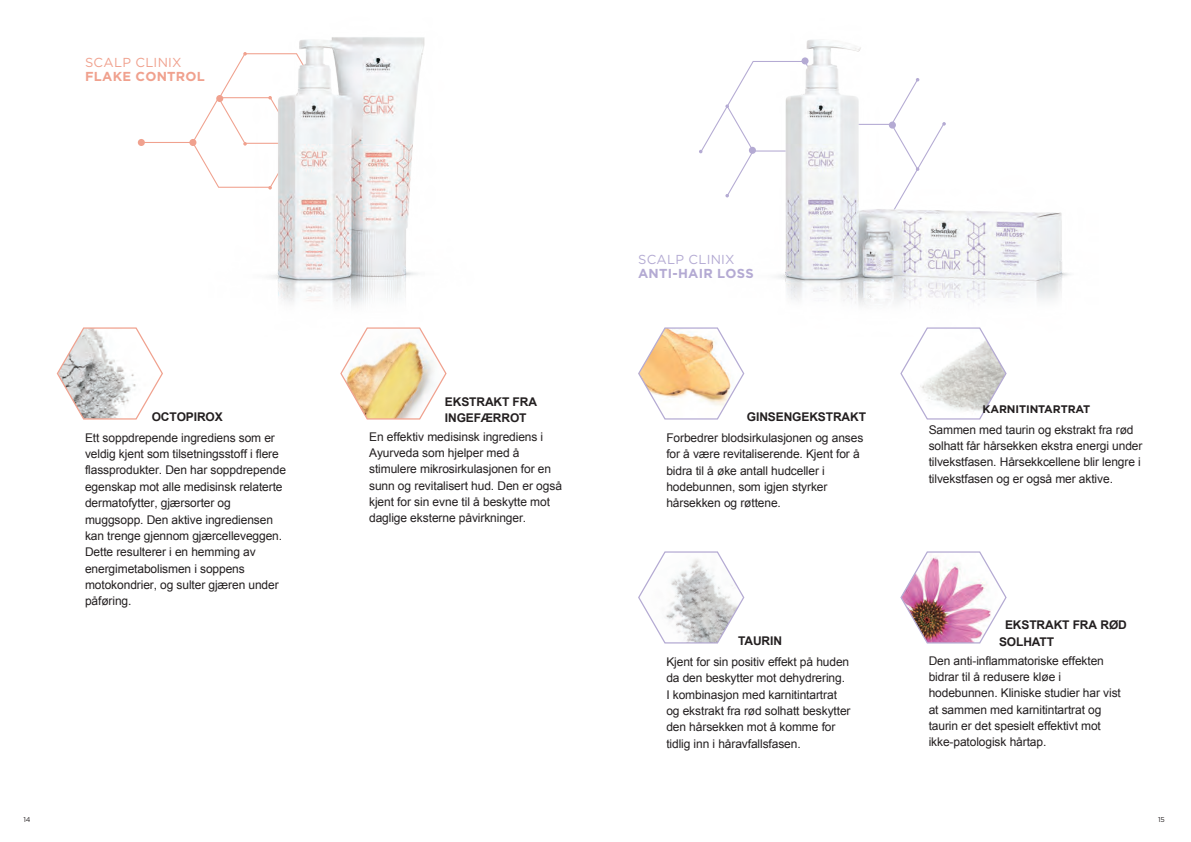
<style>
.page{position:relative;width:1191px;height:842px;background:#fff}
.page>*{position:absolute;margin:0;border:0;box-sizing:border-box;transform-origin:0 0}
.t1{font:700 13px "Gotham";letter-spacing:.02em;color:#b4aad3}
.t2{font:700 13px "Gotham";letter-spacing:.02em;color:#f0a18e}
.t3{font:13px "Gotham";letter-spacing:.02em;color:#f0a18e}
.t4{font:13px "Gotham";letter-spacing:.02em;color:#b4aad3}
.t5{font:12px/16.4px "Arial";letter-spacing:-.01em;color:#231f20}
.t6{font:700 12px/16.4px "Arial";letter-spacing:-.01em;color:#231f20}
.t7{font:700 11px "Gotham";letter-spacing:-.01em;color:#231f20}
.t8{font:7px "Gotham";color:#231f20}
</style>
<div class="page">
<svg style="left:340px;top:337px;width:107px;height:83px"></svg>
<svg style="left:56px;top:337px;width:107px;height:83px"></svg>
<img style="left:78px;top:37px;width:348px;height:300px">
<svg style="left:638px;top:337px;width:107px;height:83px"></svg>
<svg style="left:638px;top:551px;width:107px;height:93px"></svg>
<img style="left:900px;top:551px;width:107px;height:93px">
<svg style="left:900px;top:337px;width:107px;height:83px"></svg>
<img style="left:659px;top:40px;width:411px;height:297px">
<p class="t3" style="left:85px;top:54px;width:98px">SCALP CLINIX</p>
<p class="t2" style="left:85px;top:68px;width:121px">FLAKE CONTROL</p>
<p class="t6" style="left:445px;top:394px;width:94px">EKSTRAKT FRA</p>
<p class="t6" style="left:152px;top:409px;width:73px">OCTOPIROX</p>
<p class="t6" style="left:445px;top:410px;width:83px">INGEFÆRROT</p>
<p class="t5" style="left:85px;top:429px;width:202px">Ett soppdrepende ingrediens som er veldig kjent som tilsetningsstoff i flere flassprodukter. Den har soppdrepende egenskap mot alle medisinsk relaterte dermatofytter, gjærsorter og muggsopp. Den aktive ingrediensen kan trenge gjennom gjærcelleveggen.<br>Dette resulterer i en hemming av energimetabolismen i soppens motokondrier, og sulter gjæren under påføring.</p>
<p class="t5" style="left:369px;top:428px;width:194px">En effektiv medisinsk ingrediens i Ayurveda som hjelper med å stimulere mikrosirkulasjonen for en sunn og revitalisert hud. Den er også kjent for sin evne til å beskytte mot daglige eksterne påvirkninger.</p>
<p class="t4" style="left:638px;top:251px;width:98px">SCALP CLINIX</p>
<p class="t1" style="left:638px;top:265px;width:117px">ANTI-HAIR LOSS</p>
<p class="t6" style="left:747px;top:409px;width:121px">GINSENGEKSTRAKT</p>
<p class="t5" style="left:666px;top:429px;width:198px">Forbedrer blodsirkulasjonen og anses for å være revitaliserende. Kjent for å bidra til å øke antall hudceller i hodebunnen, som igjen styrker hårsekken og røttene.</p>
<p class="t6" style="left:738px;top:632px;width:45px">TAURIN</p>
<p class="t5" style="left:666px;top:653px;width:186px">Kjent for sin positiv effekt på huden da den beskytter mot dehydrering.<br>I kombinasjon med karnitintartrat og ekstrakt fra rød solhatt beskytter den hårsekken mot å komme for tidlig inn i håravfallsfasen.</p>
<p class="t7" style="left:982px;top:401px;width:109px">KARNITINTARTRAT</p>
<p class="t5" style="left:928px;top:421px;width:215px">Sammen med taurin og ekstrakt fra rød solhatt får hårsekken ekstra energi under tilvekstfasen. Hårsekkcellene blir lengre i tilvekstfasen og er også mer aktive.</p>
<p class="t6" style="left:999px;top:617px;width:129px;text-indent:6px">EKSTRAKT FRA RØD<br>SOLHATT</p>
<p class="t5" style="left:928px;top:652px;width:194px">Den anti-inflammatoriske effekten bidrar til å redusere kløe i hodebunnen. Kliniske studier har vist at sammen med karnitintartrat og taurin er det spesielt effektivt mot ikke-patologisk hårtap.</p>
<p class="t8" style="left:23px;top:815px;width:9px">14</p>
<p class="t8" style="left:1158px;top:815px;width:8px">15</p>
</div>
